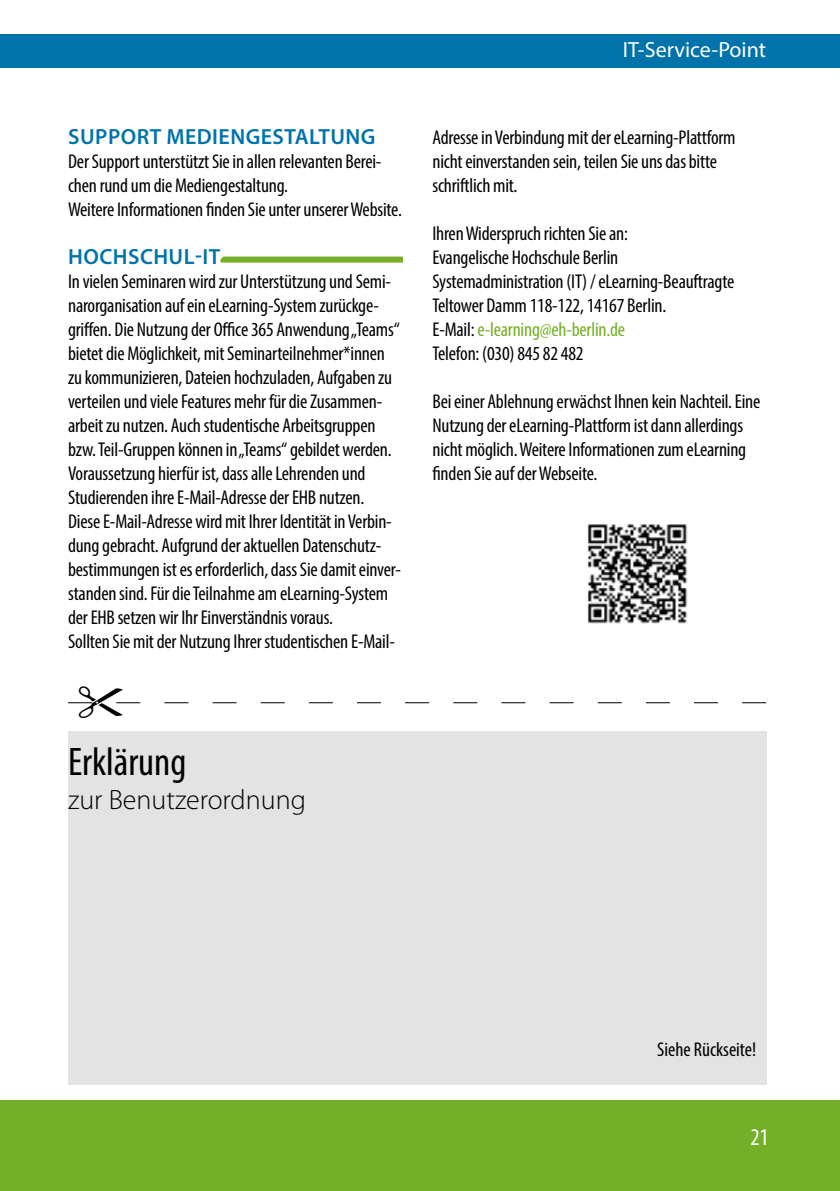
<style>
.page{position:relative;width:840px;height:1191px;background:#fff}
.page>*{position:absolute;margin:0;border:0;box-sizing:border-box;transform-origin:0 0}
.t1{font:condensed 40px "Myriad Pro";color:#000}
.t2{font:300 28px "Myriad Pro";color:#000}
.t3{font:condensed 24px "Myriad Pro";color:#fff}
.t4{font:600 22px "Myriad Pro";letter-spacing:.02em;color:#0073ab}
.t5{font:22px "Myriad Pro";color:#fff}
.t6{font:condensed 20px/24px "Myriad Pro";letter-spacing:-.01em;color:#000}
.s1{color:#74af27}
</style>
<div class="page">
<div style="left:0;top:1100px;width:839px;height:91px;background:#74af27"></div>
<div style="left:0;top:34px;width:839px;height:34px;background:#0073ab"></div>
<div style="left:68px;top:731px;width:697px;height:354px;background:#e3e3e3"></div>
<svg style="left:220px;top:256px;width:183px;height:6px"></svg>
<img style="left:587px;top:524px;width:101px;height:100px">
<svg style="left:68px;top:702px;width:697px;height:2px"></svg>
<p class="t4" style="left:68px;top:123px;width:308px">SUPPORT MEDIENGESTALTUNG</p>
<p class="t6" style="left:68px;top:149px;width:335px">Der Support unterstützt Sie in allen relevanten Berei&shy;chen rund um die Mediengestaltung.<br>Weitere Informationen finden Sie unter unserer Website.</p>
<p class="t4" style="left:68px;top:243px;width:153px">HOCHSCHUL-IT</p>
<p class="t6" style="left:68px;top:269px;width:334px">In vielen Seminaren wird zur Unterstützung und Semi&shy;narorganisation auf ein eLearning-System zurückge&shy;griffen. Die Nutzung der Office 365 Anwendung „Teams“ bietet die Möglichkeit, mit Seminarteilnehmer*innen zu kommunizieren, Dateien hochzuladen, Aufgaben zu verteilen und viele Features mehr für die Zusammen&shy;arbeit zu nutzen. Auch studentische Arbeitsgruppen bzw. Teil-Gruppen können in „Teams“ gebildet werden.<br>Voraussetzung hierfür ist, dass alle Lehrenden und Studierenden ihre E-Mail-Adresse der EHB nutzen.<br>Diese E-Mail-Adresse wird mit Ihrer Identität in Verbin&shy;dung gebracht. Aufgrund der aktuellen Datenschutz&shy;bestimmungen ist es erforderlich, dass Sie damit einver&shy;standen sind. Für die Teilnahme am eLearning-System der EHB setzen wir Ihr Einverständnis voraus.<br>Sollten Sie mit der Nutzung Ihrer studentischen E-Mail-</p>
<p class="t5" style="left:622px;top:36px;width:145px">IT-Service-Point</p>
<p class="t6" style="left:432px;top:125px;width:304px">Adresse in Verbindung mit der eLearning-Plattform nicht einverstanden sein, teilen Sie uns das bitte schriftlich mit.</p>
<p class="t6" style="left:432px;top:221px;width:303px">Ihren Widerspruch richten Sie an:<br>Evangelische Hochschule Berlin Systemadministration (IT) / eLearning-Beauftragte Teltower Damm 118-122, 14167 Berlin.<br>E-Mail: <span class="s1">e-learning@eh-berlin.de<br></span>Telefon: (030) 845 82 482</p>
<p class="t6" style="left:432px;top:389px;width:329px">Bei einer Ablehnung erwächst Ihnen kein Nachteil. Eine Nutzung der eLearning-Plattform ist dann allerdings nicht möglich. Weitere Informationen zum eLearning finden Sie auf der Webseite.</p>
<h1 class="t1" style="left:68px;top:737px;width:120px">Erklärung</h1>
<h2 class="t2" style="left:68px;top:783px;width:239px">zur Benutzerordnung</h2>
<p class="t6" style="left:656px;top:1037px;width:100px">Siehe Rückseite!</p>
<p class="t3" style="left:750px;top:1122px;width:20px">21</p>
</div>
